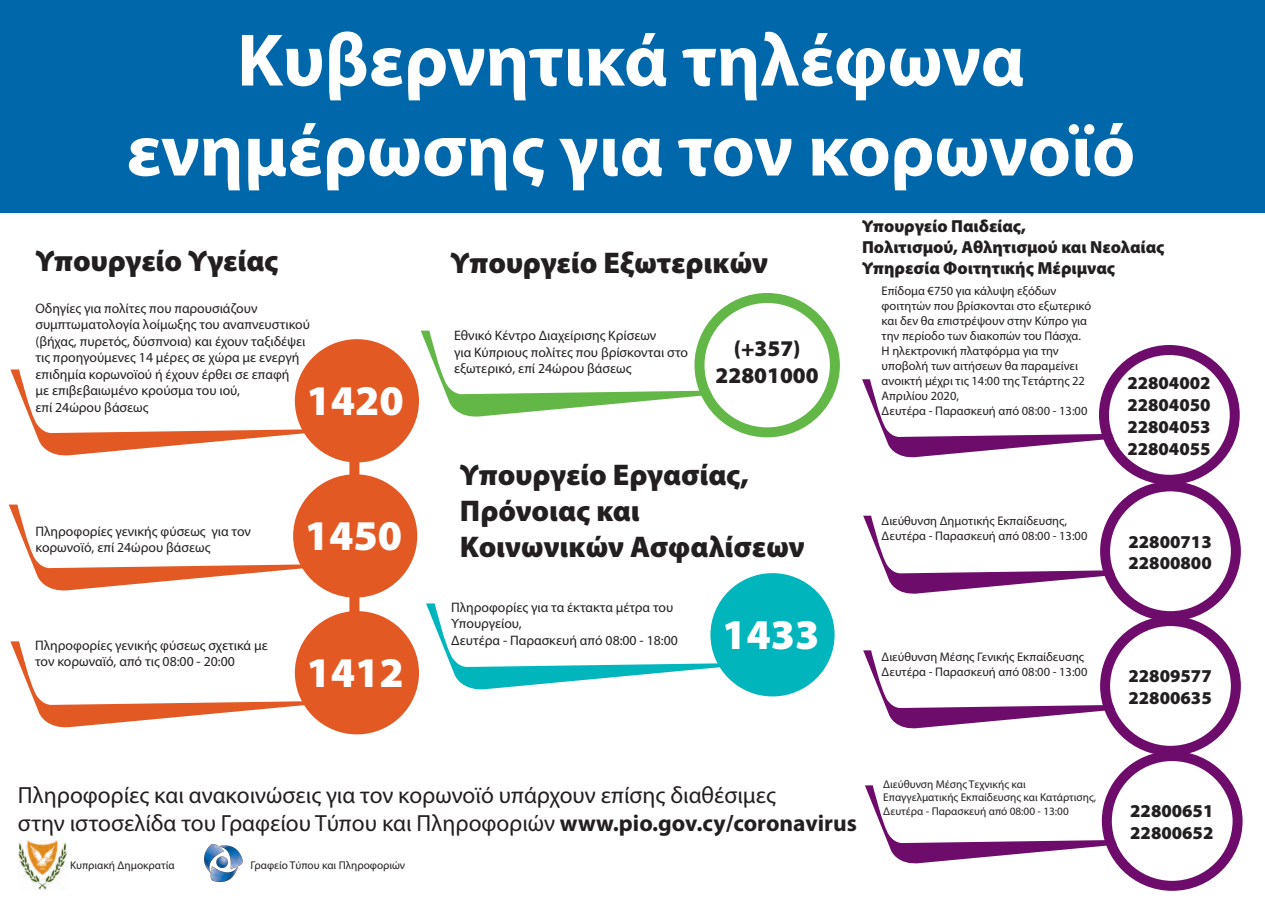
<style>
.page{position:relative;width:1265px;height:900px;background:#fff}
.page>*{position:absolute;margin:0;border:0;box-sizing:border-box;transform-origin:0 0}
.t1{font:700 75px "Myriad Pro";color:#fff}
.t2{font:900 42.5px "Myriad Pro";color:#fff}
.t3{font:900 30px "Myriad Pro";color:#231f20}
.t4{font:23.38px "Myriad Pro";color:#231f20}
.t5{font:900 22.5px "Myriad Pro";color:#231f20}
.t6{font:900 18.12px "Myriad Pro";color:#231f20}
.t7{font:900 17.5px "Myriad Pro";color:#231f20}
.t8{font:13.75px/16.5px "Myriad Pro";color:#231f20}
.t9{font:12.5px/15px "Myriad Pro";color:#231f20}
.t10{font:11.25px "Myriad Pro";color:#231f20}
.s1{font-weight:700}
</style>
<div class="page">
<div style="left:0;top:0;width:1265px;height:213px;background:#0067aa"></div>
<svg style="left:9px;top:474px;width:408px;height:124px"></svg>
<svg style="left:10px;top:611px;width:409px;height:123px"></svg>
<svg style="left:426px;top:573px;width:409px;height:123px"></svg>
<div style="left:349px;top:456px;width:10px;height:21px;background:#e35924"></div>
<div style="left:349px;top:595px;width:10px;height:21px;background:#e35924"></div>
<svg style="left:10px;top:293px;width:830px;height:169px"></svg>
<svg style="left:862px;top:345px;width:381px;height:546px"></svg>
<img style="left:18px;top:840px;width:49px;height:50px">
<img style="left:204px;top:844px;width:39px;height:38px">
<div style="left:299px;top:479px;width:113px;height:113px;background:#e35924;border-radius:50%"></div>
<p class="t1" style="left:237px;top:16px;width:789px">Κυβερνητικά τηλέφωνα</p>
<p class="t1" style="left:126px;top:106px;width:1010px">ενημέρωσης για τον κορωνοϊό</p>
<p class="t3" style="left:35px;top:243px;width:245px">Υπουργείο Υγείας</p>
<p class="t8" style="left:35px;top:300px;width:224px">Οδηγίες για πολίτες που παρουσιάζουν</p>
<p class="t8" style="left:35px;top:316px;width:276px">συμπτωματολογία λοίμωξης του αναπνευστικού (βήχας, πυρετός, δύσπνοια) και έχουν ταξιδέψει τις προηγούμενες 14 μέρες σε χώρα με ενεργή επιδημία κορωνοϊού ή έχουν έρθει σε επαφή</p>
<p class="t8" style="left:35px;top:382px;width:206px">με επιβεβαιωμένο κρούσμα του ιού,</p>
<p class="t8" style="left:35px;top:399px;width:115px">επί 24ώρου βάσεως</p>
<p class="t2" style="left:307px;top:376px;width:99px">1420</p>
<p class="t8" style="left:35px;top:523px;width:217px">Πληροφορίες γενικής φύσεως για τον</p>
<p class="t8" style="left:35px;top:539px;width:177px">κορωνοϊό, επί 24ώρου βάσεως</p>
<p class="t8" style="left:35px;top:637px;width:234px">Πληροφορίες γενικής φύσεως σχετικά με τον κορωναϊό, από τις 08:00 - 20:00</p>
<p class="t2" style="left:305px;top:511px;width:99px">1450</p>
<p class="t2" style="left:307px;top:647px;width:99px">1412</p>
<p class="t3" style="left:451px;top:245px;width:319px">Υπουργείο Εξωτερικών</p>
<p class="t8" style="left:454px;top:327px;width:204px">Εθνικό Κέντρο Διαχείρισης Κρίσεων</p>
<p class="t8" style="left:454px;top:344px;width:236px">για Κύπριους πολίτες που βρίσκονται στο</p>
<p class="t8" style="left:454px;top:360px;width:179px">εξωτερικό, επί 24ώρου βάσεως</p>
<p class="t5" style="left:734px;top:335px;width:68px">(+357)</p>
<p class="t5" style="left:716px;top:362px;width:105px">22801000</p>
<p class="t3" style="left:460px;top:457px;width:291px">Υπουργείο Εργασίας,</p>
<p class="t3" style="left:460px;top:493px;width:181px">Πρόνοιας και</p>
<p class="t3" style="left:460px;top:529px;width:346px">Κοινωνικών Ασφαλίσεων</p>
<p class="t8" style="left:451px;top:599px;width:224px">Πληροφορίες για τα έκτακτα μέτρα του<br>Υπουργείου,</p>
<p class="t8" style="left:451px;top:632px;width:228px">Δευτέρα - Παρασκευή από 08:00 - 18:00</p>
<p class="t2" style="left:722px;top:609px;width:99px">1433</p>
<p class="t7" style="left:862px;top:216px;width:166px">Υπουργείο Παιδείας,</p>
<p class="t7" style="left:862px;top:237px;width:304px">Πολιτισμού, Αθλητισμού και Νεολαίας</p>
<p class="t7" style="left:862px;top:258px;width:255px">Υπηρεσία Φοιτητικής Μέριμνας</p>
<p class="t9" style="left:882px;top:283px;width:176px">Επίδομα €750 για κάλυψη εξόδων</p>
<p class="t9" style="left:882px;top:298px;width:211px">φοιτητών που βρίσκονται στο εξωτερικό και δεν θα επιστρέψουν στην Κύπρο για την περίοδο των διακοπών του Πάσχα.</p>
<p class="t9" style="left:882px;top:343px;width:179px">Η ηλεκτρονική πλατφόρμα για την</p>
<p class="t9" style="left:882px;top:358px;width:205px">υποβολή των αιτήσεων θα παραμείνει ανοικτή μέχρι τις 14:00 της Τετάρτης 22<br>Απριλίου 2020,</p>
<p class="t9" style="left:882px;top:403px;width:207px">Δευτέρα - Παρασκευή από 08:00 - 13:00</p>
<p class="t6" style="left:1127px;top:373px;width:85px">22804002</p>
<p class="t6" style="left:1127px;top:394px;width:85px">22804050</p>
<p class="t6" style="left:1127px;top:416px;width:85px">22804053</p>
<p class="t6" style="left:1127px;top:438px;width:85px">22804055</p>
<p class="t9" style="left:882px;top:513px;width:187px">Διεύθυνση Δημοτικής Εκπαίδευσης,</p>
<p class="t9" style="left:882px;top:528px;width:207px">Δευτέρα - Παρασκευή από 08:00 - 13:00</p>
<p class="t9" style="left:882px;top:649px;width:207px">Διεύθυνση Μέσης Γενικής Εκπαίδευσης<br>Δευτέρα - Παρασκευή από 08:00 - 13:00</p>
<p class="t6" style="left:1128px;top:531px;width:85px">22800713</p>
<p class="t6" style="left:1128px;top:553px;width:85px">22800800</p>
<p class="t6" style="left:1128px;top:665px;width:85px">22809577</p>
<p class="t6" style="left:1128px;top:687px;width:85px">22800635</p>
<p class="t4" style="left:18px;top:781px;width:759px">Πληροφορίες και ανακοινώσεις για τον κορωνοϊό υπάρχουν επίσης διαθέσιμες</p>
<p class="t4" style="left:18px;top:809px;width:840px">στην ιστοσελίδα του Γραφείου Τύπου και Πληροφοριών <span class="s1">www.pio.gov.cy/coronavirus</span></p>
<p class="t10" style="left:70px;top:858px;width:106px">Κυπριακή Δημοκρατία</p>
<p class="t10" style="left:251px;top:858px;width:156px">Γραφείο Τύπου και Πληροφοριών</p>
<p class="t10" style="left:883px;top:777px;width:144px">Διεύθυνση Μέσης Τεχνικής και</p>
<p class="t10" style="left:883px;top:791px;width:214px">Επαγγελματικής Εκπαίδευσης και Κατάρτισης,</p>
<p class="t10" style="left:883px;top:804px;width:187px">Δευτέρα - Παρασκευή από 08:00 - 13:00</p>
<p class="t6" style="left:1130px;top:800px;width:85px">22800651</p>
<p class="t6" style="left:1130px;top:822px;width:85px">22800652</p>
</div>
